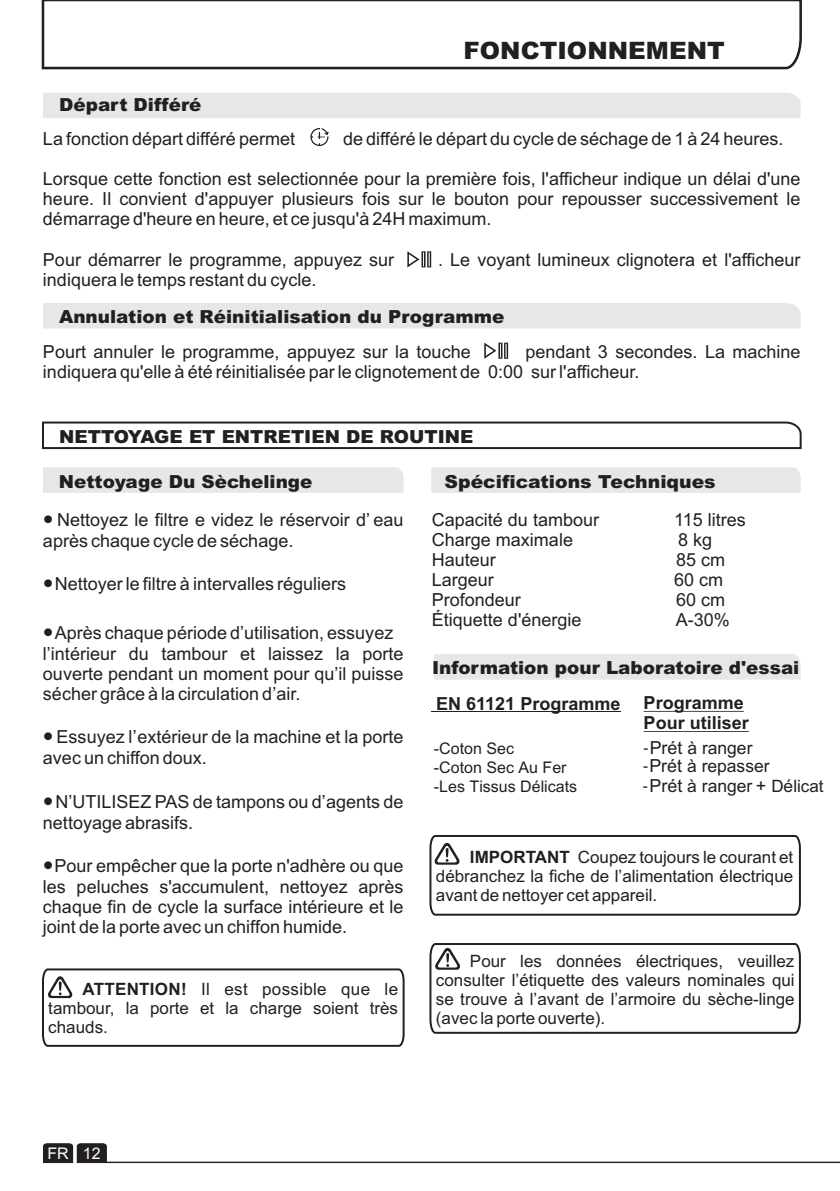
<style>
.page{position:relative;width:840px;height:1191px;background:#fff}
.page>*{position:absolute;margin:0;border:0;box-sizing:border-box;transform-origin:0 0}
.t1{font:900 24px "Arial";color:#231f20}
.t2{font:18px/20.4px "Arial";color:#231f20}
.t3{font:900 18px "Arial";color:#231f20}
.t4{font:700 18px/20.2px "Arial";color:#231f20}
.t5{font:900 18px "Arial";color:#231f20;scale:1.04 1}
.t6{font:17.6px/38.2px "Arial";color:#231f20}
.t7{font:17px/19px "Arial";color:#231f20;text-align:justify}
.t8{font:16px/18.8px "Arial";color:#231f20}
.t9{font:16px "Arial";color:#fff}
.t10{font:15px/19px "Arial";color:#231f20;text-align:justify}
.s1{font-family:"Arial Unicode MS"}
.s2{font-size:18px}
.s3{font-size:17px}
.s4{font-size:17.4px}
.s5{font-weight:700}
</style>
<div class="page">
<svg style="left:41px;top:0;width:761px;height:70px"></svg>
<div style="left:431px;top:467px;width:369px;height:26px;background:#e6e7e9"></div>
<div style="left:43px;top:467px;width:360px;height:26px;background:#e6e7e9"></div>
<svg style="left:429px;top:835px;width:372px;height:81px"></svg>
<svg style="left:429px;top:943px;width:372px;height:91px"></svg>
<svg style="left:42px;top:968px;width:363px;height:79px"></svg>
<div style="left:43px;top:93px;width:757px;height:25px;background:#e6e7e9"></div>
<svg style="left:42px;top:421px;width:760px;height:29px"></svg>
<svg style="left:407px;top:251px;width:24px;height:16px"></svg>
<div style="left:43px;top:303px;width:757px;height:25px;background:#e6e7e9"></div>
<svg style="left:484px;top:343px;width:24px;height:16px"></svg>
<hr style="left:105px;top:1161px;width:734px;height:2px;background:#231f20">
<svg style="left:43px;top:1143px;width:64px;height:20px"></svg>
<svg style="left:310px;top:128px;width:18px;height:18px"></svg>
<div style="left:434px;top:654px;width:366px;height:25px;background:#e6e7e9"></div>
<hr style="left:431px;top:711px;width:189px;height:1px;background:#231f20">
<hr style="left:643px;top:711px;width:100px;height:1px;background:#231f20">
<hr style="left:643px;top:731px;width:105px;height:1px;background:#231f20">
<p class="t3" style="left:59px;top:98px;width:144px">Départ Différé</p>
<h1 class="t1" style="left:463px;top:42px;width:262px">FONCTIONNEMENT</h1>
<p class="t2" style="left:43px;top:130px;width:253px">La fonction départ différé permet</p>
<p class="t2" style="left:343px;top:130px;width:441px">de différé le départ du cycle de séchage de 1 à 24 heures.</p>
<p class="t2" style="left:43px;top:170px;width:758px;text-align:justify">Lorsque cette fonction est selectionnée pour la première fois, l'afficheur indique un délai d'une heure. Il convient d'appuyer plusieurs fois sur le bouton pour repousser successivement le démarrage d'heure en heure, et ce jusqu'à 24H maximum.</p>
<p class="t2" style="left:43px;top:251px;width:352px">Pour démarrer le programme, appuyez sur</p>
<p class="t2" style="left:438px;top:251px;width:364px">. Le voyant lumineux clignotera et l'afficheur</p>
<p class="t2" style="left:43px;top:271px;width:275px">indiquera le temps restant du cycle.</p>
<p class="t3" style="left:59px;top:310px;width:446px">Annulation et Réinitialisation du Programme</p>
<p class="t2" style="left:43px;top:343px;width:429px">Pourt annuler le programme, appuyez sur la touche</p>
<p class="t2" style="left:43px;top:343px;width:758px;text-indent:482px">pendant 3 secondes. La machine indiquera qu'elle à été réinitialisée par le clignotement de 0:00 sur l'afficheur.</p>
<p class="t3" style="left:59px;top:430px;width:415px">NETTOYAGE ET ENTRETIEN DE ROUTINE</p>
<p class="t3" style="left:59px;top:475px;width:255px">Nettoyage Du Sèchelinge</p>
<p class="t5" style="left:444px;top:475px;width:262px">Spécifications Techniques</p>
<p class="t2" style="left:431px;top:511px;width:169px">Capacité du tambour</p>
<p class="t2" style="left:673px;top:511px;width:73px">115 litres</p>
<p class="t2" style="left:431px;top:531px;width:143px">Charge maximale</p>
<p class="t2" style="left:678px;top:531px;width:35px">8 kg</p>
<p class="t2" style="left:431px;top:551px;width:66px">Hauteur</p>
<p class="t2" style="left:675px;top:551px;width:51px">85 cm</p>
<p class="t2" style="left:431px;top:571px;width:64px">Largeur</p>
<p class="t2" style="left:673px;top:571px;width:51px">60 cm</p>
<p class="t2" style="left:431px;top:591px;width:91px">Profondeur</p>
<p class="t2" style="left:675px;top:591px;width:51px">60 cm</p>
<p class="t2" style="left:431px;top:611px;width:151px">Étiquette d'énergie</p>
<p class="t2" style="left:675px;top:611px;width:56px">A-30%</p>
<p class="t2" style="left:43px;top:510px;width:362px;line-height:21.2px"><span class="s1">●</span> Nettoyez le filtre e videz le réservoir d’ eau après chaque cycle de séchage.</p>
<p class="t2" style="left:43px;top:575px;width:304px"><span class="s1">●</span>Nettoyer le filtre à intervalles réguliers</p>
<p class="t2" style="left:43px;top:623px;width:362px"><span class="s1">●</span>Après chaque période d’utilisation, essuyez l’intérieur du tambour et laissez la porte ouverte pendant un moment pour qu’il puisse sécher grâce à la circulation d’air.</p>
<p class="t2" style="left:43px;top:728px;width:362px;line-height:21.2px"><span class="s1">●</span> Essuyez l’extérieur de la machine et la porte avec un chiffon doux.</p>
<p class="t2" style="left:43px;top:792px;width:362px;line-height:21.2px"><span class="s1">●</span>N’UTILISEZ PAS de tampons ou d’agents de nettoyage abrasifs.</p>
<p class="t2" style="left:43px;top:857px;width:362px;text-align:justify"><span class="s1">●</span>Pour empêcher que la porte n'adhère ou que les peluches s'accumulent, nettoyez après chaque fin de cycle la surface intérieure et le joint de la porte avec un chiffon humide.</p>
<p class="t3" style="left:432px;top:661px;width:368px">Information pour Laboratoire d'essai</p>
<p class="t4" style="left:436px;top:695px;width:186px">EN 61121 Programme</p>
<p class="t4" style="left:643px;top:694px;width:107px">Programme<br>Pour utiliser</p>
<p class="t8" style="left:433px;top:741px;width:82px">-Coton Sec</p>
<p class="t10" style="left:642px;top:739px;width:7px">- - -</p>
<p class="t6" style="left:649px;top:730px;width:175px"><span class="s2">Prét</span> à ranger<br><span class="s2">Prét</span> à ranger <span class="s2">+</span> <span class="s3">D</span><span class="s4">é</span><span class="s3">licat</span></p>
<p class="t6" style="left:649px;top:749px;width:122px"><span class="s2">Prét</span> à repasser</p>
<p class="t8" style="left:433px;top:759px;width:145px">-Coton Sec Au Fer -Les Tissus Délicats</p>
<p class="t7" style="left:435px;top:849px;width:359px;text-indent:34px"><span class="s5">IMPORTANT</span> Coupez toujours le courant et débranchez la fiche de l’alimentation électrique avant de nettoyer cet appareil.</p>
<p class="t7" style="left:48px;top:981px;width:351px;text-indent:34px"><span class="s5">ATTENTION!</span> Il est possible que le tambour, la porte et la charge soient très chauds.</p>
<p class="t7" style="left:435px;top:953px;width:360px;text-indent:34px">Pour les données électriques, veuillez consulter l’étiquette des valeurs nominales qui se trouve à l’avant de l’armoire du sèche-linge (avec la porte ouverte).</p>
<p class="t9" style="left:47px;top:1147px;width:55px">FR 12</p>
</div>
